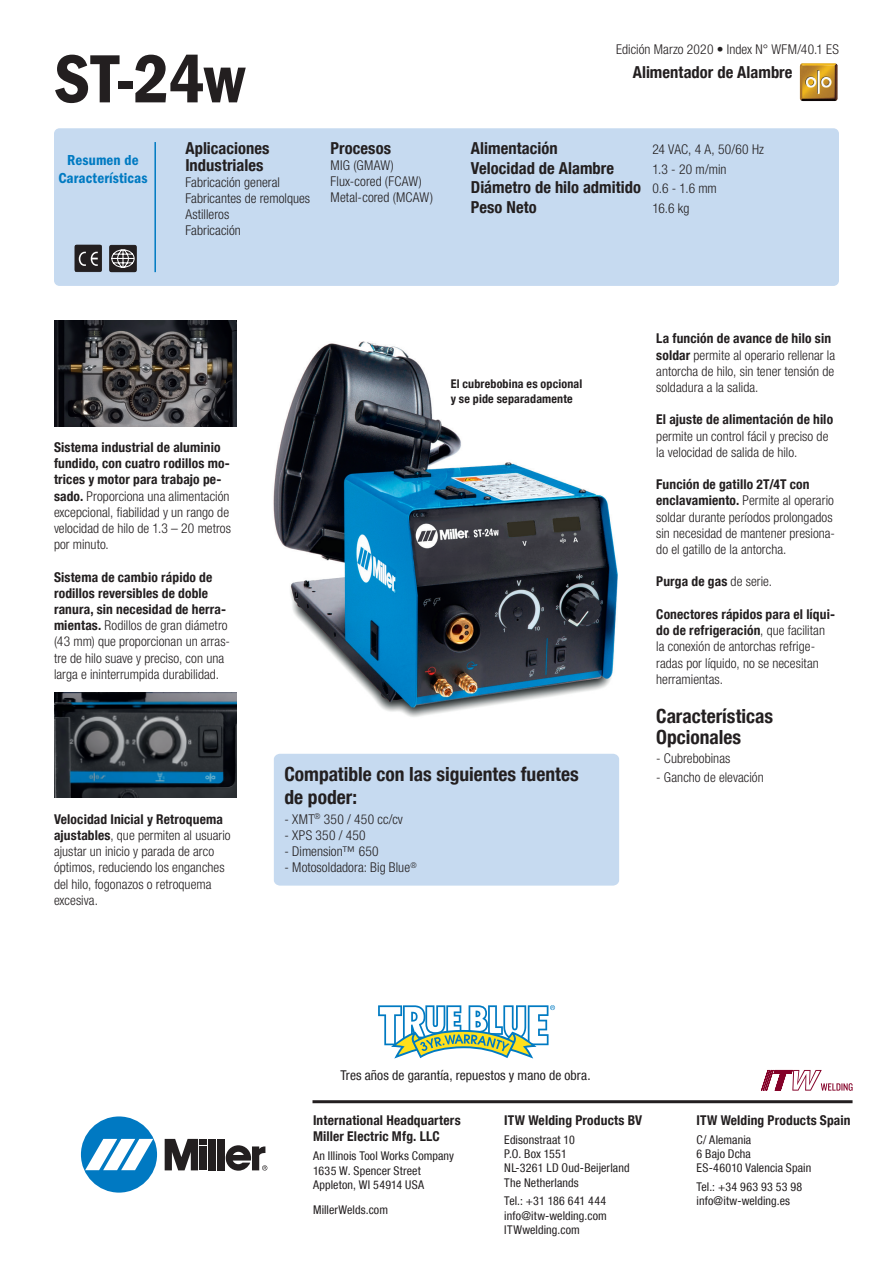
<style>
.page{position:relative;width:893px;height:1263px;background:#fff}
.page>*{position:absolute;margin:0;border:0;box-sizing:border-box;transform-origin:0 0}
.t1{font:70.5px "ITC Franklin Gothic Std Dm Cd";color:#231f20}
.t2{font:700 condensed 19.5px/20.4px "Helvetica Neue LT Com";color:#231f20}
.t3{font:700 condensed 16.5px/16.8px "Helvetica Neue LT Com";letter-spacing:.005em;color:#231f20}
.t4{font:15px/18px "ITC Franklin Gothic Std Dm Cd";letter-spacing:.005em;color:#007ac2;text-align:center}
.t5{font:300 condensed 13.5px/16.2px "Helvetica Neue LT Com";letter-spacing:.005em;color:#231f20}
.t6{font:700 condensed 13.5px/16.2px "Helvetica Neue LT Com";letter-spacing:.01em;color:#231f20}
.t7{font:condensed 13.5px "Helvetica";letter-spacing:-.01em;color:#231f20}
.t8{font:condensed 13.5px "Helvetica Neue LT Com";letter-spacing:.005em;color:#231f20}
.t9{font:300 condensed 13.5px "Helvetica Neue LT Com";letter-spacing:.025em;color:#231f20}
.t10{font:condensed 12px/14.4px "Helvetica Neue LT Com";letter-spacing:.01em;color:#231f20}
.t11{font:700 condensed 12px/14.4px "Helvetica Neue LT Com";letter-spacing:.015em;color:#231f20}
.s1{font-weight:300;font-size:13.5px}
.s2{font-weight:700}
.s3{font-weight:300}
</style>
<div class="page">
<img style="left:273px;top:341px;width:345px;height:376px">
<img style="left:800px;top:63px;width:38px;height:38px">
<div style="left:54px;top:128px;width:785px;height:158px;background:#c6daf0;border-radius:5px"></div>
<hr style="left:154px;top:142px;width:2px;height:130px;background:#007ac2">
<img style="left:54px;top:320px;width:183px;height:106px">
<img style="left:54px;top:692px;width:183px;height:106px">
<svg style="left:378px;top:1005px;width:177px;height:53px"></svg>
<div style="left:81px;top:1116px;width:76px;height:76px;background:#0079c2;border-radius:50%"></div>
<svg style="left:85px;top:1139px;width:68px;height:31px"></svg>
<div style="left:209px;top:1139px;width:7px;height:31px;background:#231f20"></div>
<div style="left:218px;top:1139px;width:7px;height:31px;background:#231f20"></div>
<svg style="left:165px;top:1139px;width:42px;height:31px"></svg>
<svg style="left:226px;top:1145px;width:41px;height:26px"></svg>
<hr style="left:312px;top:1100px;width:540px;height:3px;background:#231f20">
<svg style="left:761px;top:1070px;width:92px;height:21px"></svg>
<svg style="left:109px;top:245px;width:28px;height:27px"></svg>
<svg style="left:74px;top:244px;width:28px;height:28px"></svg>
<div style="left:274px;top:754px;width:345px;height:131px;background:#c6daf0"></div>
<h1 class="t1" style="left:54px;top:39px;width:192px">ST-24w</h1>
<p class="t4" style="left:58px;top:151px;width:91px">Resumen de<br>Características</p>
<p class="t3" style="left:185px;top:140px;width:86px">Aplicaciones<br>Industriales</p>
<p class="t5" style="left:185px;top:174px;width:126px">Fabricación general<br>Fabricantes de remolques<br>Astilleros<br>Fabricación</p>
<p class="t3" style="left:331px;top:140px;width:62px">Procesos</p>
<p class="t5" style="left:331px;top:157px;width:104px">MIG (GMAW)<br>Flux-cored (FCAW)<br>Metal-cored (MCAW)</p>
<p class="t5" style="left:616px;top:41px;width:224px">Edición Marzo 2020 • Index N° WFM/40.1 ES</p>
<p class="t3" style="left:633px;top:64px;width:161px">Alimentador de Alambre</p>
<p class="t3" style="left:471px;top:140px;width:88px">Alimentación</p>
<p class="t5" style="left:652px;top:141px;width:113px">24 VAC, 4 A, 50/60 Hz</p>
<p class="t3" style="left:471px;top:159px;width:145px">Velocidad de Alambre</p>
<p class="t5" style="left:652px;top:161px;width:75px">1.3 - 20 m/min</p>
<p class="t3" style="left:471px;top:178px;width:247px;line-height:19.8px">Diámetro de hilo admitido <span class="s1">0.6 - 1.6 mm<br></span>Peso Neto</p>
<p class="t5" style="left:652px;top:200px;width:38px">16.6 kg</p>
<p class="t5" style="left:54px;top:439px;width:179px"><span class="s2">Sistema industrial de aluminio fundido, con cuatro rodillos mo&shy;trices y motor para trabajo pe&shy;sado.</span> Proporciona una alimentación excepcional, fiabilidad y un rango de velocidad de hilo de 1.3 – 20 metros por minuto.</p>
<p class="t5" style="left:54px;top:569px;width:178px"><span class="s2">Sistema de cambio rápido de rodillos reversibles de doble ranura, sin necesidad de herra&shy;mientas.</span> Rodillos de gran diámetro (43 mm) que proporcionan un arras&shy;tre de hilo suave y preciso, con una larga e ininterrumpida durabilidad.</p>
<p class="t5" style="left:54px;top:811px;width:178px"><span class="s2">Velocidad Inicial y Retroquema ajustables</span>, que permiten al usuario ajustar un inicio y parada de arco óptimos, reduciendo los enganches del hilo, fogonazos o retroquema excesiva.</p>
<p class="t11" style="left:451px;top:377px;width:133px">El cubrebobina es opcional y se pide separadamente</p>
<h2 class="t2" style="left:284px;top:762px;width:296px;line-height:23.4px">Compatible con las siguientes fuentes de poder:</h2>
<p class="t5" style="left:284px;top:811px;width:120px">- XMT<sup>®</sup> 350 / 450 cc/cv</p>
<p class="t9" style="left:284px;top:827px;width:83px">- XPS 350 / 450</p>
<p class="t5" style="left:284px;top:843px;width:96px">- Dimension™ 650</p>
<p class="t5" style="left:284px;top:859px;width:134px">- Motosoldadora: Big Blue<sup>®</sup></p>
<p class="t5" style="left:656px;top:330px;width:180px"><span class="s2">La función de avance de hilo sin soldar</span> permite al operario rellenar la antorcha de hilo, sin tener tensión de soldadura a la salida.</p>
<p class="t6" style="left:656px;top:412px;width:178px">El ajuste de alimentación de hilo</p>
<p class="t5" style="left:656px;top:428px;width:174px">permite un control fácil y preciso de la velocidad de salida de hilo.</p>
<p class="t5" style="left:656px;top:476px;width:180px"><span class="s2">Función de gatillo 2T/4T con enclavamiento.</span> Permite al operario soldar durante períodos prolongados sin necesidad de mantener presiona&shy;do el gatillo de la antorcha.</p>
<p class="t6" style="left:656px;top:574px;width:117px">Purga de gas <span class="s3">de serie.</span></p>
<p class="t5" style="left:656px;top:606px;width:180px"><span class="s2">Conectores rápidos para el líqui&shy;do de refrigeración</span>, que facilitan la conexión de antorchas refrige&shy;radas por líquido, no se necesitan herramientas.</p>
<h2 class="t2" style="left:656px;top:706px;width:118px">Características<br>Opcionales</h2>
<p class="t5" style="left:656px;top:750px;width:76px">- Cubrebobinas</p>
<p class="t5" style="left:656px;top:769px;width:109px">- Gancho de elevación</p>
<p class="t8" style="left:340px;top:1067px;width:252px">Tres años de garantía, repuestos y mano de obra.</p>
<p class="t6" style="left:504px;top:1112px;width:139px">ITW Welding Products BV</p>
<p class="t10" style="left:504px;top:1132px;width:127px">Edisonstraat 10<br>P.O. Box 1551<br>NL-3261 LD Oud-Beijerland<br>The Netherlands</p>
<p class="t10" style="left:504px;top:1194px;width:104px;text-align:justify">Tel.: +31 186 641 444 info@itw-welding.com ITWwelding.com</p>
<p class="t7" style="left:312px;top:1067px;width:314px">Power source is warranted for three years, parts and labour.</p>
<p class="t6" style="left:313px;top:1112px;width:149px">International Headquarters<br>Miller Electric Mfg. LLC</p>
<p class="t10" style="left:313px;top:1149px;width:143px">An Illinois Tool Works Company<br>1635 W. Spencer Street<br>Appleton, WI 54914 USA</p>
<p class="t10" style="left:313px;top:1202px;width:77px">MillerWelds.com</p>
<p class="t6" style="left:696px;top:1112px;width:156px">ITW Welding Products Spain</p>
<p class="t10" style="left:696px;top:1132px;width:116px">C/ Alemania<br>6 Bajo Dcha<br>ES-46010 Valencia Spain</p>
<p class="t10" style="left:696px;top:1179px;width:107px">Tel.: +34 963 93 53 98 info@itw-welding.es</p>
</div>
